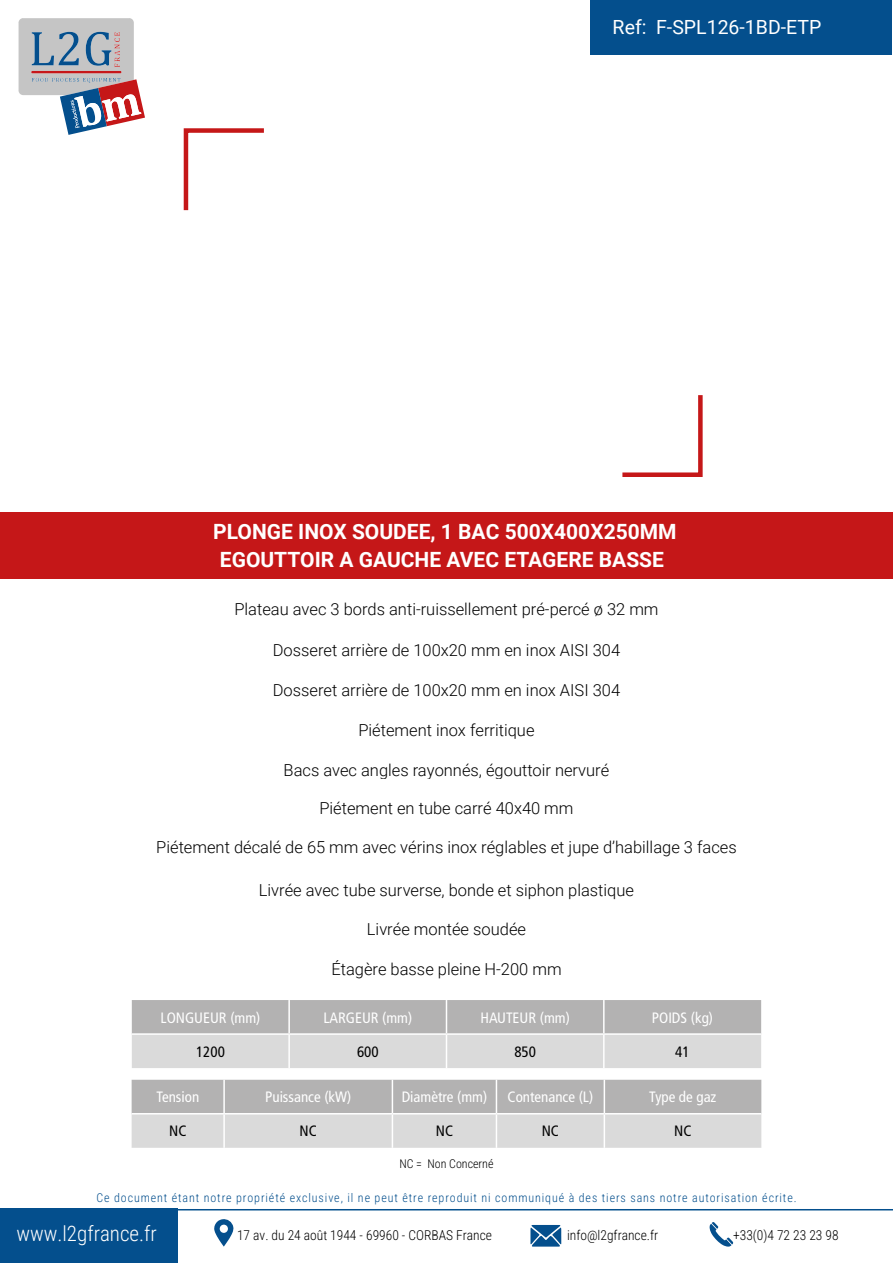
<style>
.page{position:relative;width:893px;height:1263px;background:#fff}
.page>*{position:absolute;margin:0;border:0;box-sizing:border-box;transform-origin:0 0}
.t1{font:700 21px/27.9px "Roboto";color:#fff;text-align:center}
.t2{font:21px "Roboto Condensed";color:#fff}
.t3{font:19.5px "Roboto";color:#fff}
.t4{font:300 16.5px "Roboto";color:#000}
.t5{font:condensed 15px "Frutiger LT Std";color:#fff}
.t6{font:condensed 15px "Frutiger LT Std";color:#000}
.t7{font:13.5px "Roboto Condensed";color:#000}
.t8{font:12px "Roboto Condensed";letter-spacing:.075em;color:#044f8d}
.t9{font:12px "Roboto Condensed";color:#000}
</style>
<div class="page">
<div style="left:0;top:513px;width:893px;height:66px;background:#c51718"></div>
<svg style="left:622px;top:395px;width:81px;height:82px"></svg>
<svg style="left:183px;top:128px;width:81px;height:83px"></svg>
<svg style="left:18px;top:18px;width:127px;height:117px"></svg>
<div style="left:590px;top:0;width:301px;height:54px;background:#044f8d"></div>
<div style="left:0;top:1209px;width:178px;height:54px;background:#044f8d"></div>
<hr style="left:178px;top:1209px;width:715px;height:1px;background:#044f8d">
<svg style="left:214px;top:1219px;width:20px;height:27px"></svg>
<svg style="left:530px;top:1225px;width:31px;height:21px"></svg>
<svg style="left:710px;top:1222px;width:23px;height:24px"></svg>
<svg style="left:132px;top:1000px;width:629px;height:68px;background:#c6c6c6"></svg>
<hr style="left:288px;top:1000px;width:2px;height:33px;background:#fff">
<hr style="left:446px;top:1000px;width:1px;height:33px;background:#fff">
<hr style="left:603px;top:1000px;width:2px;height:33px;background:#fff">
<hr style="left:132px;top:1033px;width:157px;height:2px;background:#fff">
<hr style="left:289px;top:1033px;width:157px;height:2px;background:#fff">
<hr style="left:288px;top:1035px;width:2px;height:33px;background:#fff">
<hr style="left:446px;top:1033px;width:158px;height:2px;background:#fff">
<hr style="left:446px;top:1035px;width:1px;height:33px;background:#fff">
<hr style="left:604px;top:1033px;width:157px;height:2px;background:#fff">
<hr style="left:603px;top:1035px;width:2px;height:33px;background:#fff">
<svg style="left:132px;top:1080px;width:629px;height:68px;background:#c7c6c6"></svg>
<hr style="left:223px;top:1080px;width:2px;height:33px;background:#fff">
<hr style="left:392px;top:1080px;width:1px;height:33px;background:#fff">
<hr style="left:496px;top:1080px;width:1px;height:33px;background:#fff">
<hr style="left:604px;top:1080px;width:1px;height:33px;background:#fff">
<hr style="left:132px;top:1113px;width:92px;height:1px;background:#fff">
<hr style="left:224px;top:1113px;width:168px;height:1px;background:#fff">
<hr style="left:223px;top:1114px;width:2px;height:34px;background:#fff">
<hr style="left:392px;top:1113px;width:104px;height:1px;background:#fff">
<hr style="left:392px;top:1114px;width:1px;height:34px;background:#fff">
<hr style="left:496px;top:1113px;width:108px;height:1px;background:#fff">
<hr style="left:496px;top:1114px;width:1px;height:34px;background:#fff">
<hr style="left:604px;top:1113px;width:157px;height:1px;background:#fff">
<hr style="left:604px;top:1114px;width:1px;height:34px;background:#fff">
<p class="t3" style="left:613px;top:13px;width:35px">Ref:</p>
<p class="t3" style="left:656px;top:13px;width:167px">F-SPL126-1BD-ETP</p>
<p class="t1" style="left:213px;top:516px;width:465px">PLONGE INOX SOUDEE, 1 BAC 500X400X250MM<br>EGOUTTOIR A GAUCHE AVEC ETAGERE BASSE</p>
<p class="t4" style="left:234px;top:598px;width:426px">Plateau avec 3 bords anti-ruissellement pré-percé ø 32 mm</p>
<p class="t4" style="left:273px;top:638px;width:349px">Dosseret arrière de 100x20 mm en inox AISI 304</p>
<p class="t4" style="left:273px;top:678px;width:349px">Dosseret arrière de 100x20 mm en inox AISI 304</p>
<p class="t4" style="left:358px;top:718px;width:178px">Piétement inox ferritique</p>
<p class="t4" style="left:284px;top:758px;width:327px">Bacs avec angles rayonnés, égouttoir nervuré</p>
<p class="t4" style="left:319px;top:797px;width:256px">Piétement en tube carré 40x40 mm</p>
<p class="t4" style="left:156px;top:836px;width:582px">Piétement décalé de 65 mm avec vérins inox réglables et jupe d’habillage 3 faces</p>
<p class="t4" style="left:259px;top:879px;width:377px">Livrée avec tube surverse, bonde et siphon plastique</p>
<p class="t4" style="left:367px;top:917px;width:161px">Livrée montée soudée</p>
<p class="t4" style="left:331px;top:957px;width:232px">Étagère basse pleine H-200 mm</p>
<p class="t5" style="left:161px;top:1009px;width:101px">LONGUEUR (mm)</p>
<p class="t5" style="left:323px;top:1009px;width:90px">LARGEUR (mm)</p>
<p class="t5" style="left:480px;top:1009px;width:91px">HAUTEUR (mm)</p>
<p class="t5" style="left:652px;top:1009px;width:63px">POIDS (kg)</p>
<p class="t6" style="left:196px;top:1043px;width:30px">1200</p>
<p class="t6" style="left:357px;top:1043px;width:23px">600</p>
<p class="t6" style="left:514px;top:1043px;width:23px">850</p>
<p class="t6" style="left:675px;top:1043px;width:16px">41</p>
<p class="t5" style="left:156px;top:1088px;width:44px">Tension</p>
<p class="t5" style="left:265px;top:1088px;width:88px">Puissance (kW)</p>
<p class="t5" style="left:402px;top:1088px;width:87px">Diamètre (mm)</p>
<p class="t5" style="left:508px;top:1088px;width:87px">Contenance (L)</p>
<p class="t5" style="left:649px;top:1088px;width:69px">Type de gaz</p>
<p class="t6" style="left:169px;top:1122px;width:19px">NC</p>
<p class="t6" style="left:300px;top:1122px;width:19px">NC</p>
<p class="t6" style="left:436px;top:1122px;width:19px">NC</p>
<p class="t6" style="left:542px;top:1122px;width:19px">NC</p>
<p class="t6" style="left:674px;top:1122px;width:19px">NC</p>
<p class="t9" style="left:399px;top:1156px;width:96px">NC = Non Concerné</p>
<p class="t8" style="left:97px;top:1190px;width:702px">Ce document étant notre propriété exclusive, il ne peut être reproduit ni communiqué à des tiers sans notre autorisation écrite.</p>
<p class="t2" style="left:16px;top:1218px;width:142px">www.l2gfrance.fr</p>
<p class="t7" style="left:237px;top:1226px;width:256px">17 av. du 24 août 1944 - 69960 - CORBAS France</p>
<p class="t7" style="left:567px;top:1226px;width:93px">info@l2gfrance.fr</p>
<p class="t7" style="left:733px;top:1226px;width:107px">+33(0)4 72 23 23 98</p>
</div>
